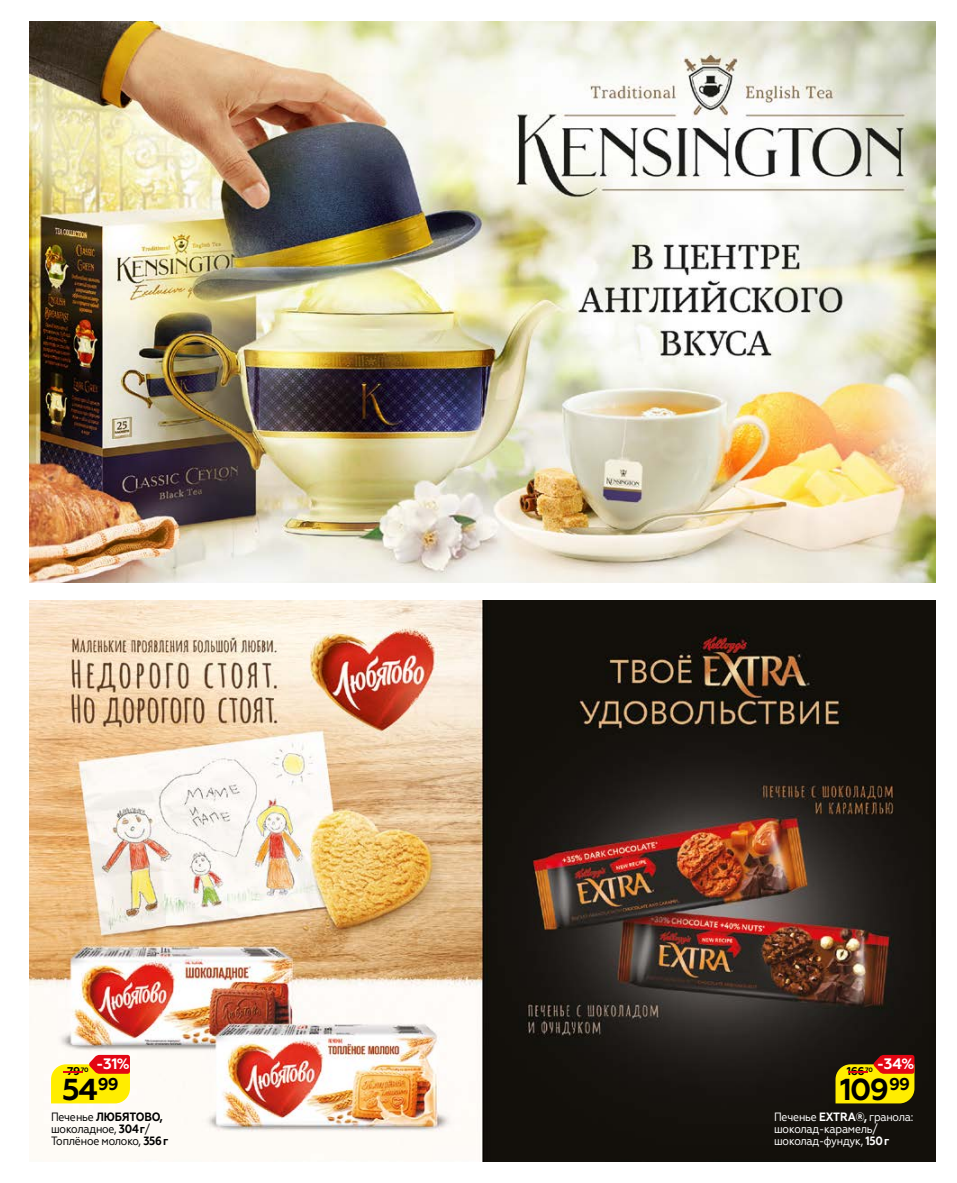
<style>
.page{position:relative;width:957px;height:1183px;background:#fff}
.page>*{position:absolute;margin:0;border:0;box-sizing:border-box;transform-origin:0 0}
.t1{font:700 30.15px "Geometria";color:#000}
.t2{font:700 15px "Geometria";color:#fff}
.t3{font:12px/12px "Geometria Narrow";letter-spacing:-.02em;color:#fff}
.t4{font:12px/12px "Geometria Narrow";letter-spacing:-.02em;color:#000}
.t5{font:700 11.25px "Geometria";color:#000}
.t6{font:700 6.3px "Geometria";color:#000}
.s1{color:#e30613}
.s2{font-size:11.25px;color:#e30613}
.s3{font-weight:700}
</style>
<div class="page">
<img style="left:30px;top:21px;width:905px;height:562px">
<img style="left:30px;top:600px;width:905px;height:561px">
<svg style="left:835px;top:1054px;width:79px;height:49px;background:#d7a305"></svg>
<svg style="left:51px;top:1054px;width:79px;height:49px;background:#f9c527"></svg>
<p class="t5" style="left:58px;top:1064px;width:32px"><span class="s1">-</span>79<sup>70</sup></p>
<p class="t2" style="left:96px;top:1054px;width:35px">-31%</p>
<h1 class="t1" style="left:62px;top:1071px;width:58px">54<sup>99</sup></h1>
<p class="t2" style="left:877px;top:1054px;width:39px">-34%</p>
<p class="t6" style="left:842px;top:1065px;width:32px"><span class="s2">-</span>70</p>
<h1 class="t1" style="left:840px;top:1071px;width:71px">109<sup>99</sup></h1>
<p class="t5" style="left:846px;top:1064px;width:20px">166</p>
<p class="t4" style="left:51px;top:1110px;width:119px">Печенье <span class="s3">ЛЮБЯТОВО, </span>шоколадное, <span class="s3">304г</span>/<br>Топлёное молоко, <span class="s3">356г</span></p>
<p class="t3" style="left:774px;top:1110px;width:141px">Печенье <span class="s3">EXTRА®,</span> гранола: шоколад-карамель/ шоколад-фундук, <span class="s3">150г</span></p>
</div>
